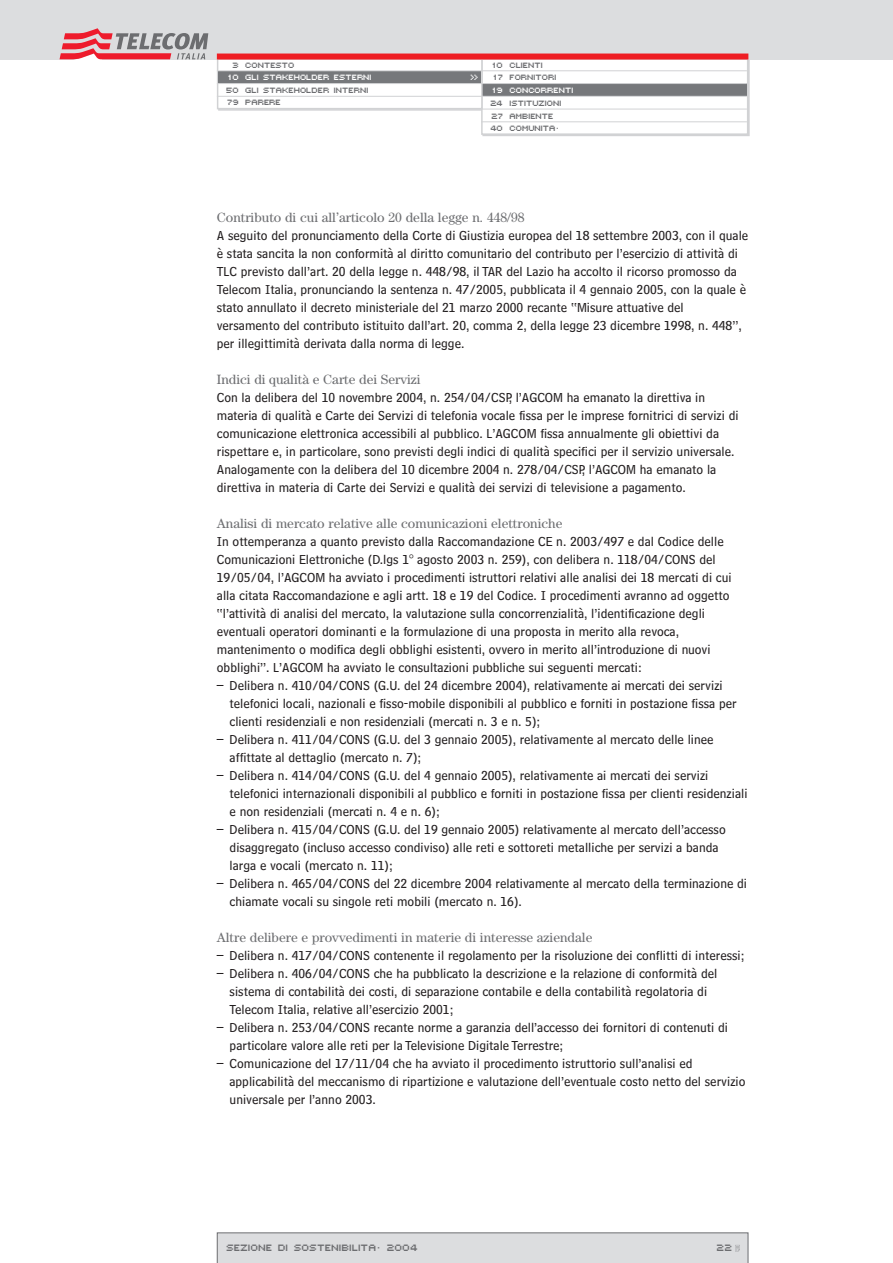
<style>
.page{position:relative;width:893px;height:1263px;background:#fff}
.page>*{position:absolute;margin:0;border:0;box-sizing:border-box;transform-origin:0 0}
.t1{font:13.5px/18px "Bell Centennial Sub Caption";color:#231f20}
.t2{font:13.5px "Century";color:#6c6d70}
.t3{font:9px "MINI7 Tight";color:#6c6d70}
.t4{font:7.5px/12.8px "MINI7 Tight";letter-spacing:-.015em;color:#6c6d70}
.t5{font:7.5px "MINI7 Tight";letter-spacing:-.015em;color:#fff}
</style>
<div class="page">
<svg style="left:217px;top:1232px;width:531px;height:31px;background:#d8d9db"></svg>
<div style="left:482px;top:59px;width:268px;height:77px;border:2px solid #d1d2d4"></div>
<div style="left:218px;top:59px;width:266px;height:52px;border:2px solid #d1d2d4"></div>
<div style="left:482px;top:59px;width:266px;height:75px;background:#fff"></div>
<div style="left:481px;top:58px;width:267px;height:77px;border:2px solid #d1d2d4"></div>
<div style="left:483px;top:84px;width:264px;height:12px;background:#76787b"></div>
<div style="left:218px;top:59px;width:264px;height:50px;background:#fff"></div>
<div style="left:217px;top:58px;width:266px;height:51px;border:2px solid #d1d2d4"></div>
<div style="left:218px;top:71px;width:263px;height:13px;background:#76787b"></div>
<div style="left:0;top:0;width:893px;height:60px;background:#dcdddf"></div>
<div style="left:217px;top:54px;width:531px;height:6px;background:#ee1d23"></div>
<hr style="left:217px;top:70px;width:266px;height:1px;background:#d1d2d4">
<hr style="left:481px;top:70px;width:266px;height:1px;background:#d1d2d4">
<hr style="left:481px;top:83px;width:266px;height:1px;background:#d1d2d4">
<hr style="left:481px;top:96px;width:266px;height:1px;background:#d1d2d4">
<hr style="left:481px;top:109px;width:266px;height:1px;background:#d1d2d4">
<hr style="left:481px;top:121px;width:266px;height:1px;background:#d1d2d4">
<hr style="left:217px;top:83px;width:266px;height:1px;background:#d1d2d4">
<hr style="left:217px;top:96px;width:266px;height:1px;background:#d1d2d4">
<svg style="left:60px;top:28px;width:148px;height:32px"></svg>
<p class="t4" style="left:232px;top:59px;width:64px">3 CONTESTO</p>
<p class="t5" style="left:228px;top:73px;width:145px">10 GLI STAKEHOLDER ESTERNI</p>
<p class="t5" style="left:470px;top:73px;width:9px">&gt;&gt;</p>
<p class="t4" style="left:225px;top:84px;width:144px">50 GLI STAKEHOLDER INTERNI<br>79 PARERE</p>
<p class="t4" style="left:492px;top:59px;width:66px">10 CLIENTI<br>17 FORNITORI</p>
<p class="t5" style="left:492px;top:86px;width:83px">19 CONCORRENTI</p>
<p class="t4" style="left:490px;top:97px;width:73px">24 ISTITUZIONI<br>27 AMBIENTE<br>40 COMUNITA’</p>
<p class="t2" style="left:217px;top:213px;width:309px">Contributo di cui all’articolo 20 della legge n. 448/98</p>
<p class="t1" style="left:217px;top:228px;width:533px">A seguito del pronunciamento della Corte di Giustizia europea del 18 settembre 2003, con il quale è stata sancita la non conformità al diritto comunitario del contributo per l’esercizio di attività di TLC previsto dall’art. 20 della legge n. 448/98, il TAR del Lazio ha accolto il ricorso promosso da Telecom Italia, pronunciando la sentenza n. 47/2005, pubblicata il 4 gennaio 2005, con la quale è stato annullato il decreto ministeriale del 21 marzo 2000 recante “Misure attuative del versamento del contributo istituito dall’art. 20, comma 2, della legge 23 dicembre 1998, n. 448”, per illegittimità derivata dalla norma di legge.</p>
<p class="t2" style="left:217px;top:375px;width:205px">Indici di qualità e Carte dei Servizi</p>
<p class="t1" style="left:217px;top:390px;width:523px">Con la delibera del 10 novembre 2004, n. 254/04/CSP, l’AGCOM ha emanato la direttiva in materia di qualità e Carte dei Servizi di telefonia vocale fissa per le imprese fornitrici di servizi di comunicazione elettronica accessibili al pubblico. L’AGCOM fissa annualmente gli obiettivi da rispettare e, in particolare, sono previsti degli indici di qualità specifici per il servizio universale.<br>Analogamente con la delibera del 10 dicembre 2004 n. 278/04/CSP, l’AGCOM ha emanato la direttiva in materia di Carte dei Servizi e qualità dei servizi di televisione a pagamento.</p>
<p class="t2" style="left:217px;top:519px;width:347px">Analisi di mercato relative alle comunicazioni elettroniche</p>
<p class="t1" style="left:217px;top:534px;width:516px">In ottemperanza a quanto previsto dalla Raccomandazione CE n. 2003/497 e dal Codice delle Comunicazioni Elettroniche (D.lgs 1° agosto 2003 n. 259), con delibera n. 118/04/CONS del 19/05/04, l’AGCOM ha avviato i procedimenti istruttori relativi alle analisi dei 18 mercati di cui alla citata Raccomandazione e agli artt. 18 e 19 del Codice. I procedimenti avranno ad oggetto “l’attività di analisi del mercato, la valutazione sulla concorrenzialità, l’identificazione degli eventuali operatori dominanti e la formulazione di una proposta in merito alla revoca, mantenimento o modifica degli obblighi esistenti, ovvero in merito all’introduzione di nuovi obblighi”. L’AGCOM ha avviato le consultazioni pubbliche sui seguenti mercati:</p>
<p class="t1" style="left:230px;top:678px;width:509px;text-indent:-13px">– Delibera n. 410/04/CONS (G.U. del 24 dicembre 2004), relativamente ai mercati dei servizi telefonici locali, nazionali e fisso-mobile disponibili al pubblico e forniti in postazione fissa per clienti residenziali e non residenziali (mercati n. 3 e n. 5);</p>
<p class="t1" style="left:230px;top:732px;width:485px;text-indent:-13px">– Delibera n. 411/04/CONS (G.U. del 3 gennaio 2005), relativamente al mercato delle linee affittate al dettaglio (mercato n. 7);</p>
<p class="t1" style="left:230px;top:768px;width:519px;text-indent:-13px">– Delibera n. 414/04/CONS (G.U. del 4 gennaio 2005), relativamente ai mercati dei servizi telefonici internazionali disponibili al pubblico e forniti in postazione fissa per clienti residenziali e non residenziali (mercati n. 4 e n. 6);</p>
<p class="t1" style="left:230px;top:822px;width:498px;text-indent:-13px">– Delibera n. 415/04/CONS (G.U. del 19 gennaio 2005) relativamente al mercato dell’accesso disaggregato (incluso accesso condiviso) alle reti e sottoreti metalliche per servizi a banda larga e vocali (mercato n. 11);</p>
<p class="t1" style="left:230px;top:876px;width:519px;text-indent:-13px">– Delibera n. 465/04/CONS del 22 dicembre 2004 relativamente al mercato della terminazione di chiamate vocali su singole reti mobili (mercato n. 16).</p>
<p class="t2" style="left:217px;top:933px;width:377px">Altre delibere e provvedimenti in materie di interesse aziendale</p>
<p class="t1" style="left:217px;top:948px;width:529px">– Delibera n. 417/04/CONS contenente il regolamento per la risoluzione dei conflitti di interessi;</p>
<p class="t1" style="left:230px;top:966px;width:489px;text-indent:-13px">– Delibera n. 406/04/CONS che ha pubblicato la descrizione e la relazione di conformità del sistema di contabilità dei costi, di separazione contabile e della contabilità regolatoria di<br>Telecom Italia, relative all’esercizio 2001;</p>
<p class="t1" style="left:230px;top:1020px;width:500px;text-indent:-13px">– Delibera n. 253/04/CONS recante norme a garanzia dell’accesso dei fornitori di contenuti di particolare valore alle reti per la Televisione Digitale Terrestre;</p>
<p class="t1" style="left:230px;top:1056px;width:517px;text-indent:-13px">– Comunicazione del 17/11/04 che ha avviato il procedimento istruttorio sull’analisi ed applicabilità del meccanismo di ripartizione e valutazione dell’eventuale costo netto del servizio universale per l’anno 2003.</p>
<p class="t3" style="left:225px;top:1243px;width:193px">SEZIONE DI SOSTENIBILITA’ 2004</p>
<p class="t3" style="left:716px;top:1243px;width:17px">22</p>
</div>
